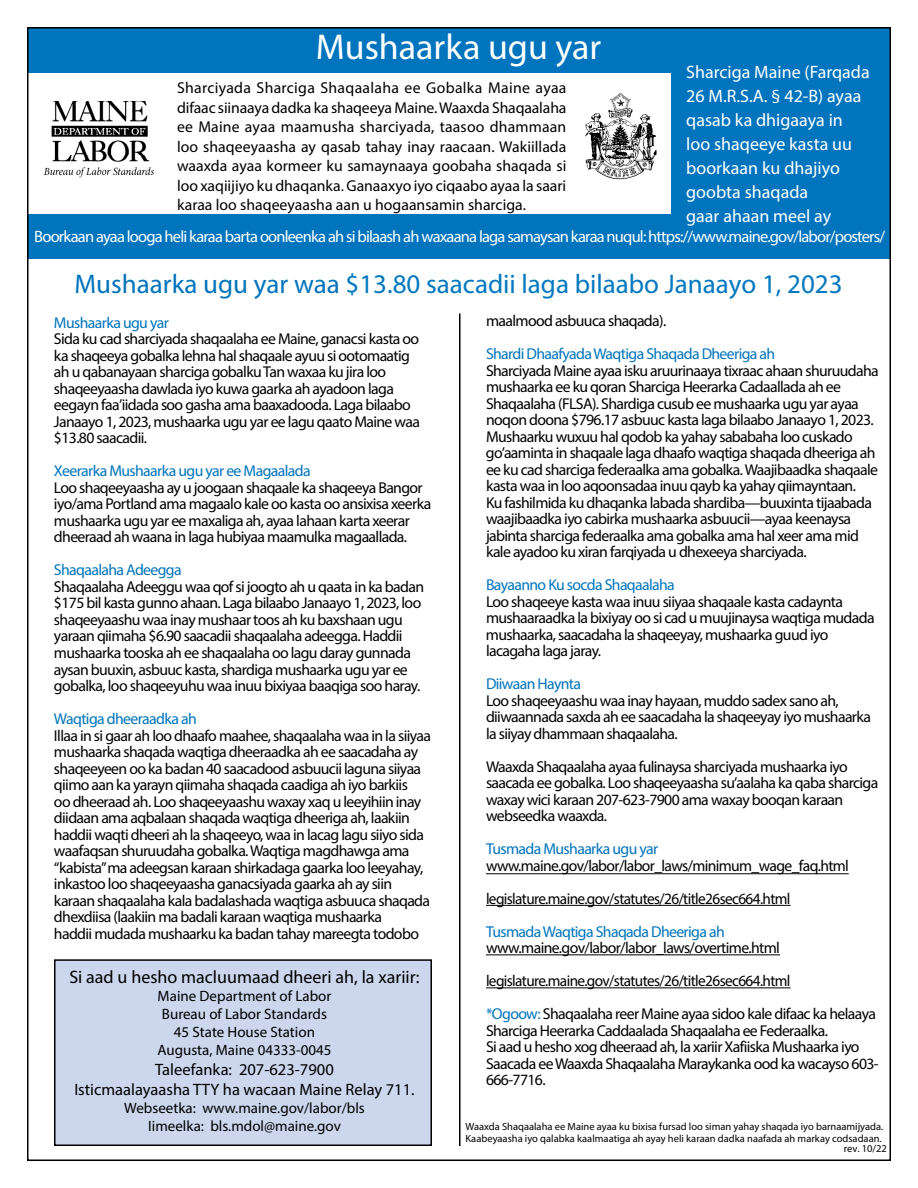
<style>
.page{position:relative;width:918px;height:1188px;background:#fff}
.page>*{position:absolute;margin:0;border:0;box-sizing:border-box;transform-origin:0 0}
.t1{font:36px "Myriad Pro";color:#fff}
.t2{font:27px "Myriad Pro";color:#0078bf}
.t3{font:18px/24px "Myriad Pro";color:#fff}
.t4{font:18px "Myriad Pro";color:#000}
.t5{font:16.5px "Myriad Pro";letter-spacing:-.05em;color:#fff}
.t6{font:16.5px/19.8px "Myriad Pro";color:#000;text-align:center}
.t7{font:15.75px/16.5px "Myriad Pro";letter-spacing:-.04em;color:#000}
.t8{font:15.75px "Myriad Pro";letter-spacing:-.04em;color:#0074bc}
.t9{font:15px/18px "Myriad Pro";color:#000;text-align:center}
.t10{font:10.5px/12.6px "Myriad Pro";color:#000}
.s1{color:#0074bc}
</style>
<div class="page">
<div style="left:28px;top:28px;width:862px;height:231px;background:#0074bc"></div>
<div style="left:55px;top:960px;width:376px;height:185px;background:#ccd7ee"></div>
<div style="left:54px;top:959px;width:378px;height:187px;border:2px solid #000"></div>
<hr style="left:459px;top:313px;width:1px;height:833px;background:#000">
<div style="left:28px;top:74px;width:643px;height:140px;background:#fff"></div>
<img style="left:43px;top:101px;width:111px;height:77px">
<img style="left:585px;top:92px;width:72px;height:88px">
<hr style="left:486px;top:905px;width:305px;height:1px;background:#000">
<hr style="left:486px;top:954px;width:294px;height:1px;background:#000">
<hr style="left:486px;top:987px;width:305px;height:1px;background:#000">
<hr style="left:486px;top:873px;width:363px;height:1px;background:#000">
<h1 class="t1" style="left:316px;top:24px;width:287px">Mushaarka ugu yar</h1>
<p class="t7" style="left:177px;top:78px;width:391px;line-height:19.5px;text-align:justify">Sharciyada Sharciga Shaqaalaha ee Gobalka Maine ayaa difaac siinaaya dadka ka shaqeeya Maine. Waaxda Shaqaalaha ee Maine ayaa maamusha sharciyada, taasoo dhammaan loo shaqeeyaasha ay qasab tahay inay raacaan. Wakiillada waaxda ayaa kormeer ku samaynaaya goobaha shaqada si loo xaqiijiyo ku dhaqanka. Ganaaxyo iyo ciqaabo ayaa la saari karaa loo shaqeeyaasha aan u hogaansamin sharciga.</p>
<p class="t3" style="left:686px;top:60px;width:185px">Sharciga Maine (Farqada<br>26 M.R.S.A. § 42-B) ayaa qasab ka dhigaaya in loo shaqeeye kasta uu boorkaan ku dhajiyo goobta shaqada<br>gaar ahaan meel ay</p>
<p class="t5" style="left:34px;top:226px;width:852px">Boorkaan ayaa looga heli karaa barta oonleenka ah si bilaash ah waxaana laga samaysan karaa nuqul: https://www.maine.gov/labor/posters/</p>
<h2 class="t2" style="left:75px;top:268px;width:770px"><span class="s1">Mushaarka ugu yar waa</span> $13.80 saacadii laga bilaabo Janaayo 1, 2023</h2>
<p class="t7" style="left:486px;top:313px;width:182px">maalmood asbuuca shaqada).</p>
<p class="t8" style="left:486px;top:344px;width:291px">Shardi DhaafyadaWaqtiga Shaqada Dheeriga ah</p>
<p class="t7" style="left:486px;top:362px;width:394px">Sharciyada Maine ayaa isku aruurinaaya tixraac ahaan shuruudaha mushaarka ee ku qoran Sharciga Heerarka Cadaallada ah ee Shaqaalaha (FLSA). Shardiga cusub ee mushaarka ugu yar ayaa noqon doona $796.17 asbuuc kasta laga bilaabo Janaayo 1, 2023.<br>Mushaarku wuxuu hal qodob ka yahay sababaha loo cuskado go’aaminta in shaqaale laga dhaafo waqtiga shaqada dheeriga ah ee ku cad sharciga federaalka ama gobalka. Waajibaadka shaqaale kasta waa in loo aqoonsadaa inuu qayb ka yahay qiimayntaan.<br>Ku fashilmida ku dhaqanka labada shardiba—buuxinta tijaabada waajibaadka iyo cabirka mushaarka asbuucii—ayaa keenaysa jabinta sharciga federaalka ama gobalka ama hal xeer ama mid kale ayadoo ku xiran farqiyada u dhexeeya sharciyada.</p>
<p class="t8" style="left:486px;top:575px;width:190px">Bayaanno Ku socda Shaqaalaha</p>
<p class="t7" style="left:486px;top:593px;width:390px">Loo shaqeeye kasta waa inuu siiyaa shaqaale kasta cadaynta mushaaraadka la bixiyay oo si cad u muujinaysa waqtiga mudada mushaarka, saacadaha la shaqeeyay, mushaarka guud iyo lacagaha laga jaray.</p>
<p class="t8" style="left:486px;top:674px;width:97px">Diiwaan Haynta</p>
<p class="t7" style="left:486px;top:692px;width:387px">Loo shaqeeyaashu waa inay hayaan, muddo sadex sano ah, diiwaannada saxda ah ee saacadaha la shaqeeyay iyo mushaarka la siiyay dhammaan shaqaalaha.</p>
<p class="t7" style="left:486px;top:758px;width:394px">Waaxda Shaqaalaha ayaa fulinaysa sharciyada mushaarka iyo saacada ee gobalka. Loo shaqeeyaasha su’aalaha ka qaba sharciga waxay wici karaan 207-623-7900 ama waxay booqan karaan webseedka waaxda.</p>
<p class="t8" style="left:486px;top:839px;width:174px">Tusmada Mushaarka ugu yar</p>
<p class="t7" style="left:486px;top:849px;width:364px;line-height:33px">www.maine.gov/labor/labor_laws/minimum_wage_faq.html legislature.maine.gov/statutes/26/title26sec664.html</p>
<p class="t8" style="left:486px;top:922px;width:240px">Tusmada Waqtiga Shaqada Dheeriga ah</p>
<p class="t7" style="left:486px;top:931px;width:392px;line-height:33px">www.maine.gov/labor/labor_laws/overtime.html legislature.maine.gov/statutes/26/title26sec664.html<br><span class="s1">*Ogoow:</span> Shaqaalaha reer Maine ayaa sidoo kale difaac ka helaaya</p>
<p class="t7" style="left:486px;top:1022px;width:394px">Sharciga Heerarka Caddaalada Shaqaalaha ee Federaalka.<br>Si aad u hesho xog dheeraad ah, la xariir Xafiiska Mushaarka iyo Saacada ee Waaxda Shaqaalaha Maraykanka ood ka wacayso 603- 666-7716.</p>
<p class="t8" style="left:54px;top:313px;width:116px">Mushaarka ugu yar</p>
<p class="t7" style="left:54px;top:331px;width:368px">Sida ku cad sharciyada shaqaalaha ee Maine, ganacsi kasta oo ka shaqeeya gobalka lehna hal shaqaale ayuu si ootomaatig ah u qabanayaan sharciga gobalku Tan waxaa ku jira loo shaqeeyaasha dawlada iyo kuwa gaarka ah ayadoon laga eegayn faa’iidada soo gasha ama baaxadooda. Laga bilaabo Janaayo 1, 2023, mushaarka ugu yar ee lagu qaato Maine waa $13.80 saacadii.</p>
<p class="t8" style="left:54px;top:461px;width:258px">Xeerarka Mushaarka ugu yar ee Magaalada</p>
<p class="t7" style="left:54px;top:479px;width:379px">Loo shaqeeyaasha ay u joogaan shaqaale ka shaqeeya Bangor iyo/ama Portland ama magaalo kale oo kasta oo ansixisa xeerka mushaarka ugu yar ee maxaliga ah, ayaa lahaan karta xeerar dheeraad ah waana in laga hubiyaa maamulka magaallada.</p>
<p class="t8" style="left:54px;top:560px;width:129px">Shaqaalaha Adeegga</p>
<p class="t7" style="left:54px;top:578px;width:372px">Shaqaalaha Adeeggu waa qof si joogto ah u qaata in ka badan $175 bil kasta gunno ahaan. Laga bilaabo Janaayo 1, 2023, loo shaqeeyaashu waa inay mushaar toos ah ku baxshaan ugu yaraan qiimaha $6.90 saacadii shaqaalaha adeegga. Haddii mushaarka tooska ah ee shaqaalaha oo lagu daray gunnada aysan buuxin, asbuuc kasta, shardiga mushaarka ugu yar ee gobalka, loo shaqeeyuhu waa inuu bixiyaa baaqiga soo haray.</p>
<p class="t8" style="left:54px;top:709px;width:144px">Waqtiga dheeraadka ah</p>
<p class="t7" style="left:54px;top:727px;width:379px">Illaa in si gaar ah loo dhaafo maahee, shaqaalaha waa in la siiyaa mushaarka shaqada waqtiga dheeraadka ah ee saacadaha ay shaqeeyeen oo ka badan 40 saacadood asbuucii laguna siiyaa qiimo aan ka yarayn qiimaha shaqada caadiga ah iyo barkiis<br>oo dheeraad ah. Loo shaqeeyaashu waxay xaq u leeyihiin inay diidaan ama aqbalaan shaqada waqtiga dheeriga ah, laakiin haddii waqti dheeri ah la shaqeeyo, waa in lacag lagu siiyo sida waafaqsan shuruudaha gobalka. Waqtiga magdhawga ama “kabista”ma adeegsan karaan shirkadaga gaarka loo leeyahay, inkastoo loo shaqeeyaasha ganacsiyada gaarka ah ay siin karaan shaqaalaha kala badalashada waqtiga asbuuca shaqada dhexdiisa (laakiin ma badali karaan waqtiga mushaarka<br>haddii mudada mushaarku ka badan tahay mareegta todobo</p>
<p class="t4" style="left:69px;top:966px;width:352px">Si aad u hesho macluumaad dheeri ah, la xariir:</p>
<p class="t9" style="left:157px;top:987px;width:176px">Maine Department of Labor<br>Bureau of Labor Standards<br>45 State House Station<br>Augusta, Maine 04333-0045</p>
<p class="t6" style="left:74px;top:1059px;width:342px">Taleefanka: 207-623-7900<br>Isticmaalayaasha TTY ha wacaan Maine Relay 711.</p>
<p class="t9" style="left:124px;top:1098px;width:242px">Webseetka: www.maine.gov/labor/bls<br>Iimeelka: bls.mdol@maine.gov</p>
<p class="t10" style="left:465px;top:1120px;width:419px">Waaxda Shaqaalaha ee Maine ayaa ku bixisa fursad loo siman yahay shaqada iyo barnaamijyada.<br>Kaabeyaasha iyo qalabka kaalmaatiga ah ayay heli karaan dadka naafada ah markay codsadaan.</p>
<p class="t10" style="left:844px;top:1142px;width:45px">rev. 10/22</p>
</div>
